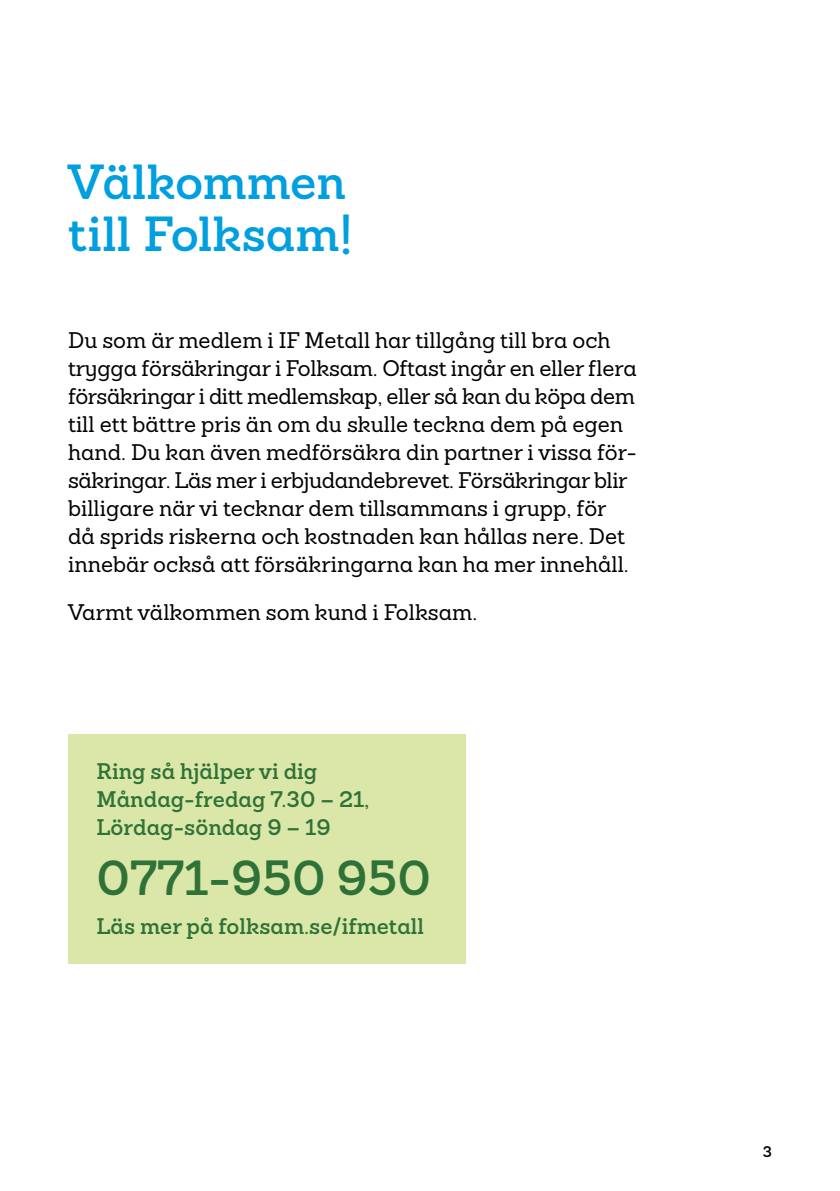
<style>
.page{position:relative;width:840px;height:1191px;background:#fff}
.page>*{position:absolute;margin:0;border:0;box-sizing:border-box;transform-origin:0 0}
.t1{font:600 48px/52px "Sanchez Folksam";color:#009fe0}
.t2{font:600 48px "Sanchez Folksam";color:#2f7237}
.t3{font:500 22px/28px "Sanchez Folksam";color:#000}
.t4{font:600 22px/28px "Sanchez Folksam";color:#2f7237}
.t5{font:600 15px "Sanchez Folksam";color:#000}
</style>
<div class="page">
<div style="left:68px;top:734px;width:397px;height:230px;background:#dbe7a9"></div>
<h1 class="t1" style="left:68px;top:156px;width:286px">Välkommen till Folksam!</h1>
<p class="t3" style="left:68px;top:326px;width:570px">Du som är medlem i IF Metall har tillgång till bra och trygga försäkringar i Folksam. Oftast ingår en eller flera försäkringar i ditt medlemskap, eller så kan du köpa dem till ett bättre pris än om du skulle teckna dem på egen hand. Du kan även medförsäkra din partner i vissa för&shy;säkringar. Läs mer i erbjudandebrevet. Försäkringar blir billigare när vi tecknar dem tillsammans i grupp, för då sprids riskerna och kostnaden kan hållas nere. Det innebär också att försäkringarna kan ha mer innehåll.</p>
<p class="t3" style="left:68px;top:598px;width:410px">Varmt välkommen som kund i Folksam.</p>
<p class="t4" style="left:96px;top:757px;width:274px">Ring så hjälper vi dig<br>Måndag-fredag 7.30 – 21,<br>Lördag-söndag 9 – 19</p>
<h1 class="t2" style="left:96px;top:845px;width:336px">0771-950 950</h1>
<p class="t4" style="left:96px;top:912px;width:329px">Läs mer på folksam.se/ifmetall</p>
<p class="t5" style="left:762px;top:1141px;width:11px">3</p>
</div>
